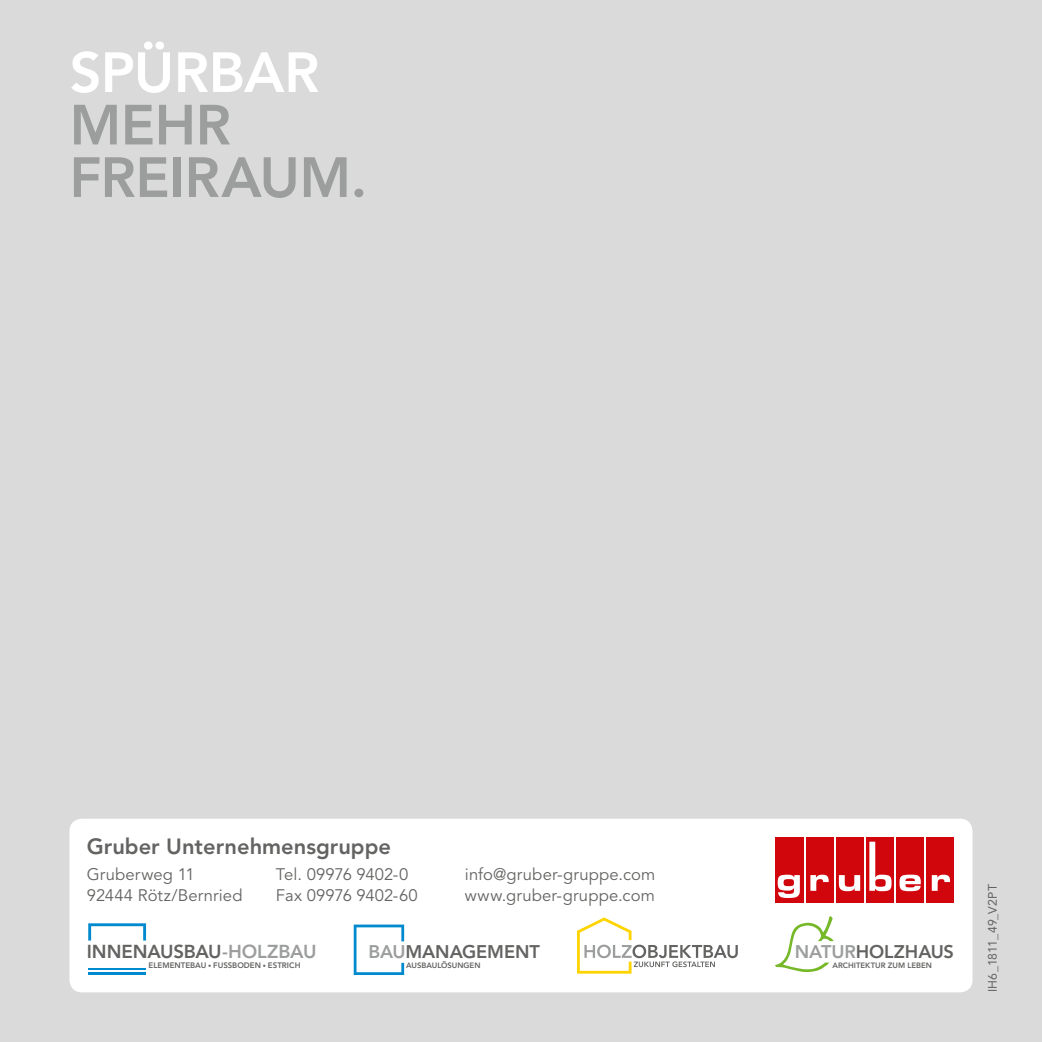
<style>
.page{position:relative;width:1042px;height:1042px;background:#dadada}
.page>*{position:absolute;margin:0;border:0;box-sizing:border-box;transform-origin:0 0}
.t1{font:800 56px/52.5px "Avenir LT Std";letter-spacing:-.005em;color:#9c9d9d}
.t2{font:800 56px "Avenir LT Std";letter-spacing:-.005em;color:#fff}
.t3{font:800 21.88px "Avenir LT Std";color:#636362}
.t4{font:800 18.72px "Avenir LT";letter-spacing:-.005em;color:#636362}
.t5{font:800 18.2px "Avenir LT";letter-spacing:-.005em;color:#636362}
.t6{font:16.62px "Avenir LT Std";letter-spacing:.01em;color:#636362}
.t7{font:12.25px "Avenir LT Std";letter-spacing:.015em;color:#636362}
.t8{font:800 7.88px "Avenir LT";color:#636362}
.t9{font:800 7.7px "Avenir LT";color:#636362}
.s1{color:#9c9d9d}
.s2{font-size:6.3px}
</style>
<div class="page">
<div style="left:69px;top:819px;width:903px;height:173px;background:#fff;border-radius:12px"></div>
<hr style="left:88px;top:972px;width:58px;height:3px;background:#008ace">
<hr style="left:88px;top:968px;width:58px;height:1px;background:#008ace">
<svg style="left:88px;top:923px;width:58px;height:17px"></svg>
<svg style="left:354px;top:924px;width:50px;height:51px"></svg>
<svg style="left:577px;top:917px;width:161px;height:56px"></svg>
<svg style="left:775px;top:916px;width:59px;height:56px"></svg>
<div style="left:896px;top:837px;width:28px;height:65px;background:#d1050c"></div>
<div style="left:775px;top:837px;width:28px;height:65px;background:#d1050c"></div>
<div style="left:866px;top:837px;width:28px;height:65px;background:#d1050c"></div>
<div style="left:926px;top:837px;width:28px;height:65px;background:#d1050c"></div>
<div style="left:836px;top:837px;width:28px;height:65px;background:#d1050c"></div>
<div style="left:805px;top:837px;width:28px;height:65px;background:#d1050c"></div>
<svg style="left:777px;top:874px;width:23px;height:24px"></svg>
<svg style="left:810px;top:874px;width:18px;height:17px"></svg>
<svg style="left:839px;top:875px;width:21px;height:16px"></svg>
<svg style="left:869px;top:841px;width:22px;height:50px"></svg>
<svg style="left:899px;top:874px;width:22px;height:17px"></svg>
<svg style="left:932px;top:874px;width:18px;height:17px"></svg>
<h1 class="t2" style="left:69px;top:39px;width:251px">Spürbar</h1>
<h1 class="t1" style="left:69px;top:99px;width:299px">Mehr<br>Freiraum.</h1>
<h2 class="t3" style="left:87px;top:834px;width:306px">Gruber Unternehmensgruppe</h2>
<p class="t6" style="left:87px;top:865px;width:109px">Gruberweg 11</p>
<p class="t6" style="left:276px;top:865px;width:134px">Tel. 09976 9402-0</p>
<p class="t6" style="left:465px;top:865px;width:192px">info@gruber-gruppe.com</p>
<p class="t6" style="left:87px;top:886px;width:157px">92444 Rötz/Bernried</p>
<p class="t6" style="left:276px;top:886px;width:143px">Fax 09976 9402-60</p>
<p class="t6" style="left:465px;top:886px;width:191px">www.gruber-gruppe.com</p>
<p class="t4" style="left:87px;top:940px;width:231px">INNENAUSBAU<span class="s1">-HOLZBAU</span></p>
<p class="t8" style="left:149px;top:960px;width:153px">ELEMENTEBAU <span class="s2">•</span> FUSSBODEN <span class="s2">•</span> ESTRICH</p>
<p class="t5" style="left:368px;top:941px;width:173px"><span class="s1">BAU</span>MANAGEMENT</p>
<p class="t9" style="left:406px;top:961px;width:76px">AUSBAULÖSUNGEN</p>
<p class="t5" style="left:795px;top:941px;width:161px"><span class="s1">NATUR</span>HOLZHAUS</p>
<p class="t9" style="left:832px;top:961px;width:101px">ARCHITEKTUR ZUM LEBEN</p>
<p class="t7" style="left:985px;top:992px;width:110px;rotate:-90deg">IH6_1811_49_V2PT</p>
</div>
